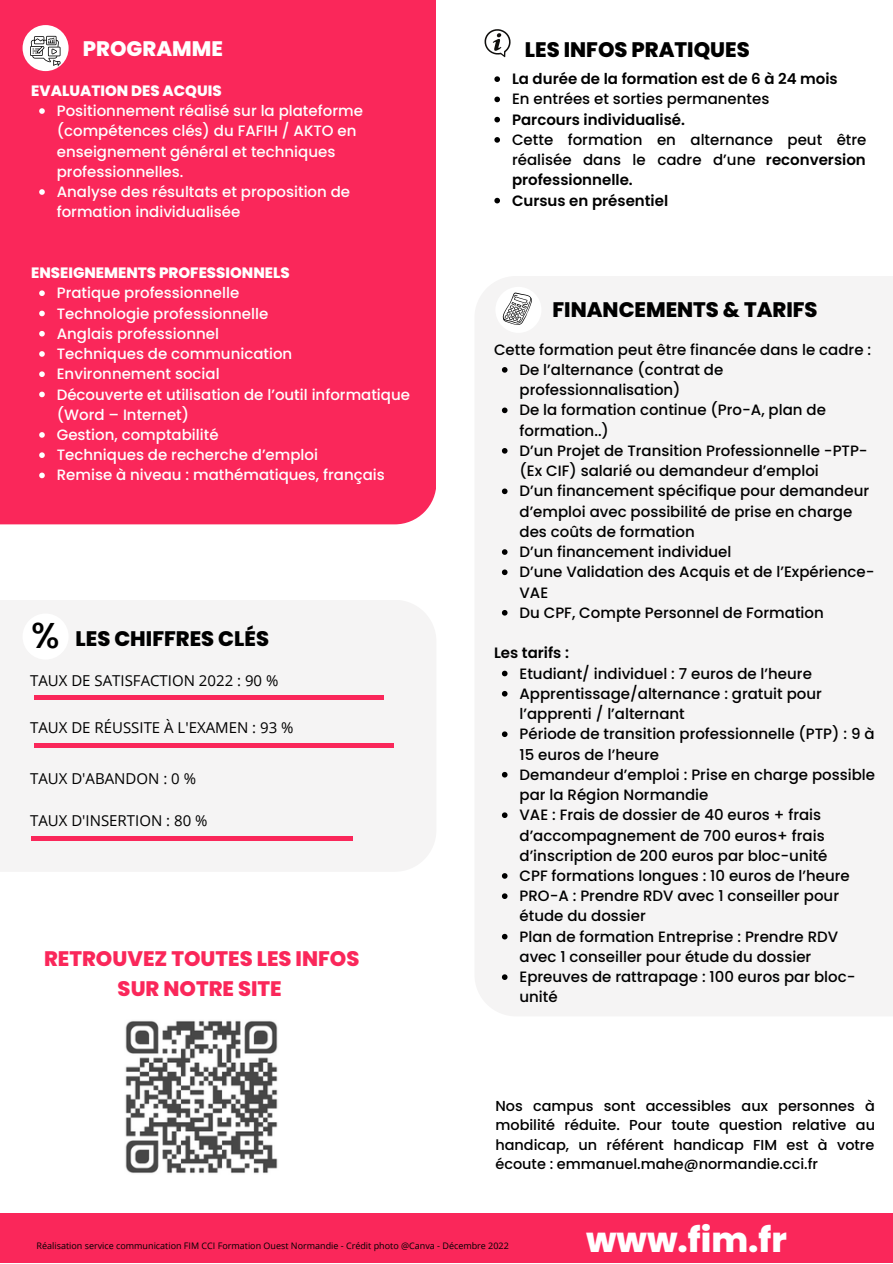
<style>
.page{position:relative;width:893px;height:1264px;background:#fff}
.page>*{position:absolute;margin:0;border:0;box-sizing:border-box;transform-origin:0 0}
.t1{font:500 36px "Poppins";color:#000}
.t2{font:800 34.5px "Poppins";color:#fff}
.t3{font:800 21px "Poppins";color:#000}
.t4{font:800 21px/29.2px "Poppins";color:#fa275a;text-align:center}
.t5{font:800 21px "Poppins";color:#fff}
.t6{font:500 15px/20.2px "Poppins";color:#000}
.t7{font:500 15px/20.2px "Poppins";color:#fff}
.t8{font:15px "Open Sans";color:#000}
.t9{font:600 15px "Poppins";color:#000}
.t10{font:800 15px "Poppins";color:#fff}
.t11{font:500 14.4px/19.5px "Poppins";color:#000;text-align:justify}
.t12{font:9px "Open Sans";color:#000}
.s1{font-weight:600}
</style>
<div class="page">
<div style="left:0;top:0;width:436px;height:524px;background:#fa275a"></div>
<div style="left:23px;top:25px;width:46px;height:46px;background:#fff;border-radius:50%"></div>
<svg style="left:30px;top:36px;width:30px;height:30px"></svg>
<div style="left:475px;top:276px;width:417px;height:740px;background:#f5f4f4"></div>
<div style="left:0;top:1213px;width:892px;height:49px;background:#fa275a"></div>
<svg style="left:484px;top:29px;width:27px;height:28px"></svg>
<div style="left:495px;top:287px;width:46px;height:46px;background:#fff;border-radius:50%"></div>
<svg style="left:502px;top:292px;width:30px;height:33px"></svg>
<img style="left:125px;top:1021px;width:153px;height:152px">
<svg style="left:494px;top:76px;width:6px;height:6px"></svg>
<svg style="left:494px;top:97px;width:6px;height:5px"></svg>
<svg style="left:494px;top:117px;width:6px;height:5px"></svg>
<svg style="left:494px;top:137px;width:6px;height:6px"></svg>
<svg style="left:494px;top:198px;width:6px;height:5px"></svg>
<svg style="left:502px;top:367px;width:5px;height:5px"></svg>
<svg style="left:502px;top:407px;width:5px;height:6px"></svg>
<svg style="left:502px;top:448px;width:5px;height:5px"></svg>
<svg style="left:502px;top:488px;width:5px;height:6px"></svg>
<svg style="left:502px;top:549px;width:5px;height:6px"></svg>
<svg style="left:502px;top:569px;width:5px;height:6px"></svg>
<svg style="left:502px;top:610px;width:5px;height:5px"></svg>
<svg style="left:502px;top:670px;width:5px;height:6px"></svg>
<svg style="left:502px;top:691px;width:5px;height:5px"></svg>
<svg style="left:502px;top:731px;width:5px;height:6px"></svg>
<svg style="left:502px;top:772px;width:5px;height:5px"></svg>
<svg style="left:502px;top:812px;width:5px;height:6px"></svg>
<svg style="left:502px;top:873px;width:5px;height:5px"></svg>
<svg style="left:502px;top:893px;width:5px;height:6px"></svg>
<svg style="left:502px;top:933px;width:5px;height:6px"></svg>
<svg style="left:502px;top:974px;width:5px;height:5px"></svg>
<svg style="left:39px;top:108px;width:6px;height:6px"></svg>
<svg style="left:39px;top:189px;width:6px;height:6px"></svg>
<svg style="left:39px;top:290px;width:6px;height:6px"></svg>
<svg style="left:39px;top:311px;width:6px;height:5px"></svg>
<svg style="left:39px;top:331px;width:6px;height:5px"></svg>
<svg style="left:39px;top:351px;width:6px;height:6px"></svg>
<svg style="left:39px;top:371px;width:6px;height:6px"></svg>
<svg style="left:39px;top:391px;width:6px;height:6px"></svg>
<svg style="left:39px;top:432px;width:6px;height:6px"></svg>
<svg style="left:39px;top:452px;width:6px;height:6px"></svg>
<svg style="left:39px;top:472px;width:6px;height:6px"></svg>
<div style="left:0;top:600px;width:436px;height:271px;background:#f5f4f4"></div>
<div style="left:23px;top:613px;width:46px;height:46px;background:#fff;border-radius:50%"></div>
<hr style="left:34px;top:695px;width:349px;height:4px;background:#fa275a">
<hr style="left:34px;top:743px;width:359px;height:4px;background:#fa275a">
<hr style="left:31px;top:836px;width:321px;height:4px;background:#fa275a">
<h3 class="t5" style="left:83px;top:34px;width:141px">PROGRAMME</h3>
<p class="t10" style="left:31px;top:80px;width:192px">EVALUATION DES ACQUIS</p>
<p class="t7" style="left:57px;top:101px;width:307px">Positionnement réalisé sur la plateforme (compétences clés) du FAFIH / AKTO en enseignement général et techniques professionnelles.<br>Analyse des résultats et proposition de formation individualisée</p>
<p class="t10" style="left:31px;top:262px;width:260px">ENSEIGNEMENTS PROFESSIONNELS</p>
<p class="t7" style="left:57px;top:283px;width:355px">Pratique professionnelle<br>Technologie professionnelle<br>Anglais professionnel<br>Techniques de communication<br>Environnement social<br>Découverte et utilisation de l’outil informatique (Word – Internet)<br>Gestion, comptabilité<br>Techniques de recherche d’emploi<br>Remise à niveau : mathématiques, français</p>
<h1 class="t1" style="left:31px;top:609px;width:30px">%</h1>
<h3 class="t3" style="left:76px;top:623px;width:195px">LES CHIFFRES CLÉS</h3>
<p class="t8" style="left:30px;top:669px;width:250px">TAUX DE SATISFACTION 2022 : 90 %</p>
<p class="t8" style="left:30px;top:717px;width:265px">TAUX DE RÉUSSITE À L'EXAMEN : 93 %</p>
<p class="t8" style="left:30px;top:768px;width:167px">TAUX D'ABANDON : 0 %</p>
<p class="t8" style="left:30px;top:810px;width:179px">TAUX D'INSERTION : 80 %</p>
<h3 class="t4" style="left:44px;top:944px;width:317px">RETROUVEZ TOUTES LES INFOS<br>SUR NOTRE SITE</h3>
<h3 class="t3" style="left:525px;top:35px;width:226px">LES INFOS PRATIQUES</h3>
<p class="t9" style="left:512px;top:68px;width:327px">La durée de la formation est de 6 à 24 mois</p>
<p class="t6" style="left:512px;top:89px;width:259px">En entrées et sorties permanentes</p>
<p class="t9" style="left:512px;top:109px;width:174px">Parcours individualisé.</p>
<p class="t6" style="left:512px;top:130px;width:356px">Cette formation en alternance peut être réalisée dans le cadre d’une <span class="s1">reconversion professionnelle.<br>Cursus en présentiel</span></p>
<h3 class="t3" style="left:552px;top:294px;width:267px">FINANCEMENTS &amp; TARIFS</h3>
<p class="t6" style="left:494px;top:339px;width:378px">Cette formation peut être financée dans le cadre :</p>
<p class="t6" style="left:519px;top:359px;width:356px">De l’alternance (contrat de professionnalisation)<br>De la formation continue (Pro-A, plan de formation..)<br>D’un Projet de Transition Professionnelle -PTP-(Ex CIF) salarié ou demandeur d’emploi<br>D’un financement spécifique pour demandeur d’emploi avec possibilité de prise en charge des coûts de formation<br>D’un financement individuel<br>D’une Validation des Acquis et de l’Expérience-<br>VAE<br>Du CPF, Compte Personnel de Formation</p>
<p class="t9" style="left:494px;top:642px;width:76px">Les tarifs :</p>
<p class="t6" style="left:519px;top:663px;width:357px">Etudiant/ individuel : 7 euros de l’heure Apprentissage/alternance : gratuit pour l’apprenti / l’alternant<br>Période de transition professionnelle (PTP) : 9 à 15 euros de l’heure<br>Demandeur d’emploi : Prise en charge possible par la Région Normandie<br>VAE : Frais de dossier de 40 euros + frais d’accompagnement de 700 euros+ frais d’inscription de 200 euros par bloc-unité<br>CPF formations longues : 10 euros de l’heure PRO-A : Prendre RDV avec 1 conseiller pour étude du dossier<br>Plan de formation Entreprise : Prendre RDV avec 1 conseiller pour étude du dossier Epreuves de rattrapage : 100 euros par bloc&shy;unité</p>
<p class="t11" style="left:495px;top:1095px;width:381px">Nos campus sont accessibles aux personnes à mobilité réduite. Pour toute question relative au handicap, un référent handicap FIM est à votre écoute : emmanuel.mahe@normandie.cci.fr</p>
<p class="t12" style="left:37px;top:1239px;width:473px">Réalisation service communication FIM CCI Formation Ouest Normandie - Crédit photo @Canva - Décembre 2022</p>
<h2 class="t2" style="left:586px;top:1215px;width:202px">www.fim.fr</h2>
</div>
